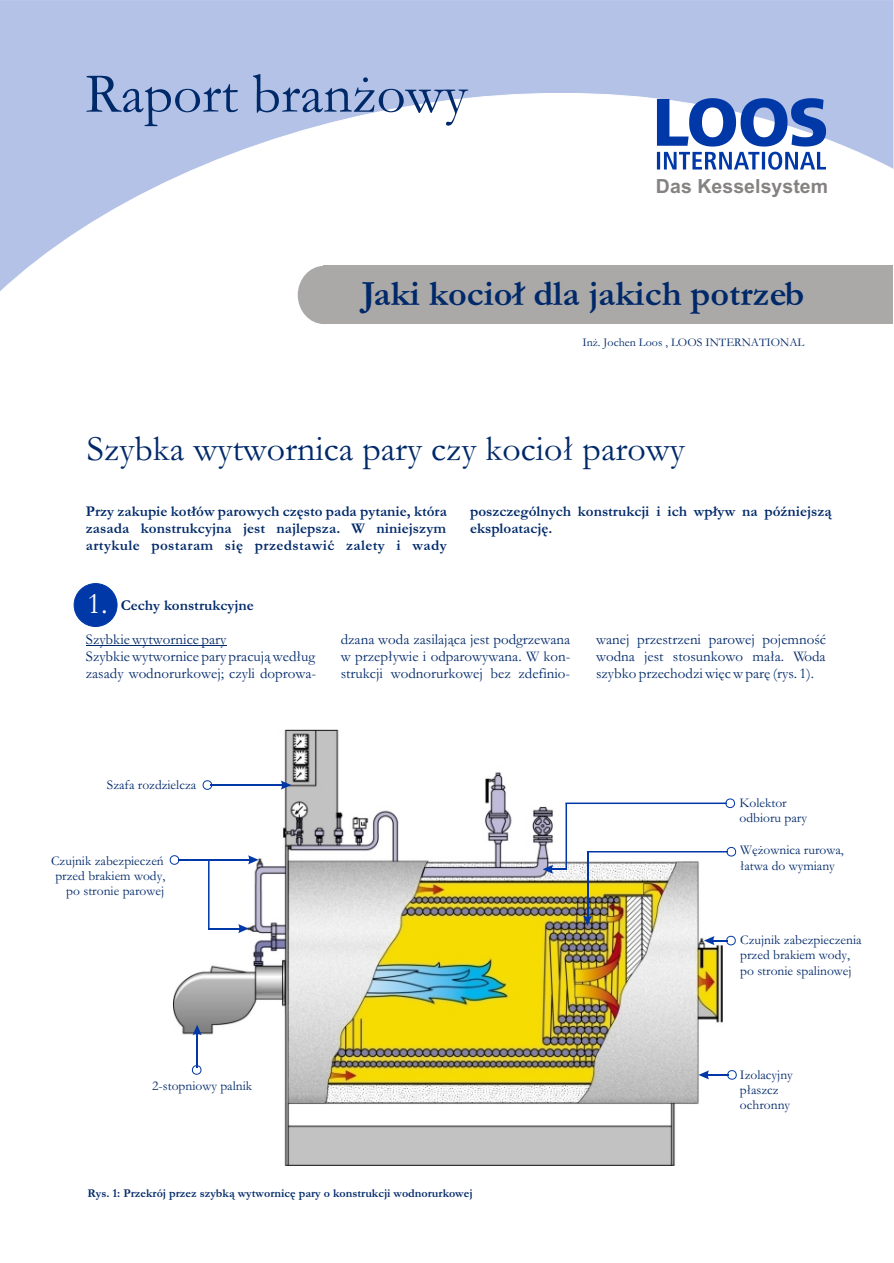
<style>
.page{position:relative;width:894px;height:1263px;background:#fff}
.page>*{position:absolute;margin:0;border:0;box-sizing:border-box;transform-origin:0 0}
.t1{font:57px "Garamond";color:#002969}
.t2{font:36px "Garamond";color:#002969}
.t3{font:700 36px "Garamond";color:#002969}
.t4{font:700 19.5px "Arial";letter-spacing:.005em;color:#858282}
.t5{font:15px/17px "Garamond";color:#002969;text-align:justify}
.t6{font:700 15px/17px "Garamond";color:#002969;text-align:justify}
.t7{font:13.5px/15.1px "Garamond";color:#002969}
.t8{font:700 12px "Garamond";color:#002969}
.t9{font:12px "Garamond";color:#002969}
.s1{font-weight:400;font-size:30px;color:#fff}
</style>
<div class="page">
<hr style="left:86px;top:646px;width:141px;height:1px;background:#002969">
<img style="left:174px;top:729px;width:548px;height:436px">
<div style="left:0;top:0;width:893px;height:15px;background:#b3c2e6"></div>
<svg style="left:0;top:15px;width:894px;height:279px"></svg>
<div style="left:323px;top:266px;width:570px;height:58px;background:#aba8a8"></div>
<div style="left:215px;top:260px;width:29px;height:33px;background:#fff"></div>
<div style="left:298px;top:266px;width:52px;height:58px;background:#aba8a8;border-radius:50%"></div>
<div style="left:74px;top:583px;width:43px;height:44px;background:#0038a8;border:1px solid #0038a8;border-radius:50%"></div>
<svg style="left:657px;top:98px;width:169px;height:72px"></svg>
<svg style="left:281px;top:781px;width:10px;height:9px"></svg>
<hr style="left:211px;top:784px;width:75px;height:2px;background:#0038a8">
<svg style="left:203px;top:781px;width:9px;height:8px"></svg>
<svg style="left:248px;top:855px;width:11px;height:9px"></svg>
<hr style="left:178px;top:859px;width:75px;height:2px;background:#0038a8">
<svg style="left:238px;top:924px;width:11px;height:9px"></svg>
<hr style="left:208px;top:928px;width:35px;height:1px;background:#0038a8">
<svg style="left:170px;top:856px;width:9px;height:8px"></svg>
<hr style="left:208px;top:859px;width:2px;height:70px;background:#0038a8">
<svg style="left:192px;top:1066px;width:9px;height:8px"></svg>
<svg style="left:193px;top:1025px;width:9px;height:10px"></svg>
<hr style="left:196px;top:1030px;width:2px;height:37px;background:#0038a8">
<svg style="left:698px;top:1070px;width:11px;height:9px"></svg>
<hr style="left:704px;top:1074px;width:25px;height:2px;background:#0038a8">
<svg style="left:728px;top:1071px;width:8px;height:8px"></svg>
<svg style="left:704px;top:936px;width:31px;height:9px"></svg>
<hr style="left:587px;top:851px;width:141px;height:2px;background:#0038a8">
<svg style="left:727px;top:847px;width:9px;height:9px"></svg>
<svg style="left:583px;top:915px;width:9px;height:11px"></svg>
<hr style="left:587px;top:852px;width:1px;height:69px;background:#0038a8">
<hr style="left:566px;top:803px;width:161px;height:1px;background:#0038a8">
<svg style="left:726px;top:799px;width:9px;height:9px"></svg>
<svg style="left:543px;top:865px;width:24px;height:9px"></svg>
<hr style="left:566px;top:803px;width:1px;height:67px;background:#0038a8">
<h1 class="t1" style="left:85px;top:74px;width:384px">Raport bran¿owy</h1>
<h3 class="t4" style="left:656px;top:179px;width:174px">Das Kesselsystem</h3>
<h2 class="t3" style="left:362px;top:281px;width:444px">Jaki kocio³ dla jakich potrzeb</h2>
<p class="t9" style="left:582px;top:339px;width:223px">In¿. Jochen Loos , LOOS INTERNATIONAL</p>
<h2 class="t2" style="left:87px;top:436px;width:599px">Szybka wytwornica pary czy kocio³ parowy</h2>
<p class="t6" style="left:86px;top:505px;width:363px">Przy zakupie kot³ów parowych czêsto pada pytanie, która zasada konstrukcyjna jest najlepsza. W niniejszym artykule postaram siê przedstawiæ zalety i wady</p>
<p class="t6" style="left:470px;top:505px;width:363px">poszczególnych konstrukcji i ich wp³yw na póŸniejsz¹ eksploatacjê.</p>
<p class="t6" style="left:87px;top:598px;width:168px"><span class="s1">1.</span> Cechy konstrukcyjne</p>
<p class="t5" style="left:86px;top:633px;width:232px;text-align:left">Szybkie wytwornice pary<br>Szybkie wytwornice pary pracuj¹ wed³ug zasady wodnorurkowej; czyli doprowa-</p>
<p class="t5" style="left:341px;top:633px;width:231px">dzana woda zasilaj¹ca jest podgrzewana w przep³ywie i odparowywana. W kon&shy;strukcji wodnorurkowej bez zdefinio-</p>
<p class="t5" style="left:596px;top:633px;width:232px">wanej przestrzeni parowej pojemnoœæ wodna jest stosunkowo ma³a. Woda szybko przechodzi wiêc w parê (rys. 1).</p>
<p class="t7" style="left:107px;top:778px;width:91px">Szafa rozdzielcza</p>
<p class="t7" style="left:51px;top:854px;width:116px;text-align:right">Czujnik zabezpieczeñ przed brakiem wody, po stronie parowej</p>
<p class="t7" style="left:152px;top:1080px;width:101px">2-stopniowy palnik</p>
<p class="t8" style="left:87px;top:1190px;width:387px">Rys. 1: Przekrój przez szybk¹ wytwornicê pary o konstrukcji wodnorurkowej</p>
<p class="t7" style="left:740px;top:797px;width:69px">Kolektor odbioru pary</p>
<p class="t7" style="left:740px;top:844px;width:105px">Wê¿ownica rurowa,<br>³atwa do wymiany</p>
<p class="t7" style="left:740px;top:934px;width:123px">Czujnik zabezpieczenia przed brakiem wody, po stronie spalinowej</p>
<p class="t7" style="left:740px;top:1068px;width:54px">Izolacyjny p³aszcz ochronny</p>
</div>
